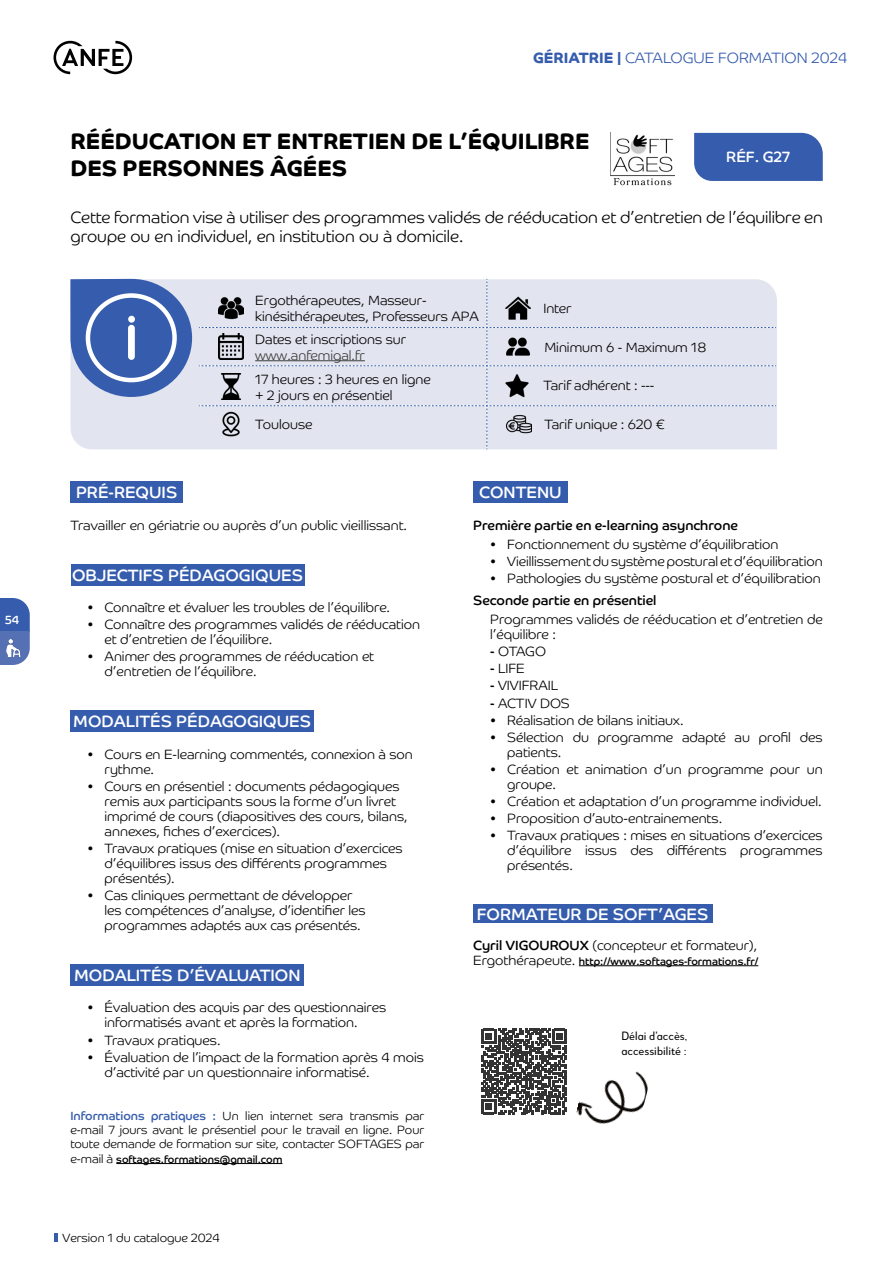
<style>
.page{position:relative;width:893px;height:1263px;background:#fff}
.page>*{position:absolute;margin:0;border:0;box-sizing:border-box;transform-origin:0 0}
.t1{font:700 22.5px/27px "Co Headline";color:#000}
.t2{font:300 16.5px/19.8px "Co Headline";color:#000}
.t3{font:16.5px "Co Headline";color:#fff}
.t4{font:300 15px "Co Headline";color:#355cad}
.t5{font:15px "Co Headline";color:#fff}
.t6{font:300 13.5px/15px "Co Headline";color:#000}
.t7{font:13.5px "Co Headline";color:#000}
.t8{font:300 13.5px "Co Headline";color:#3c3c3b}
.t9{font:300 12px/14.4px "Co Headline";color:#000;text-align:justify}
.t10{font:12px/14.4px "Woodford Bourne PRO";color:#000}
.t11{font:12px "Co Headline";color:#fff}
.t12{font:10.5px "Co Headline";color:#000}
.s1{font-weight:700}
.s2{font-weight:400;color:#355cad}
.s3{font-weight:300;font-size:12px}
.s4{font-weight:400}
.s5{font-weight:300;font-size:13.5px}
</style>
<div class="page">
<svg style="left:54px;top:41px;width:78px;height:33px"></svg>
<svg style="left:0;top:598px;width:30px;height:67px;background:#5271b6"></svg>
<svg style="left:54px;top:1233px;width:4px;height:9px"></svg>
<div style="left:694px;top:133px;width:129px;height:48px;background:#355cad"></div>
<hr style="left:116px;top:1163px;width:166px;height:1px;background:#000">
<div style="left:70px;top:482px;width:113px;height:21px;background:#355cad"></div>
<div style="left:473px;top:482px;width:95px;height:21px;background:#355cad"></div>
<div style="left:473px;top:904px;width:239px;height:19px;background:#355cad"></div>
<hr style="left:579px;top:965px;width:179px;height:1px;background:#000">
<div style="left:70px;top:279px;width:707px;height:170px;background:#e2e5ef"></div>
<div style="left:199px;top:279px;width:577px;height:170px;background:#e2e5ef"></div>
<svg style="left:70px;top:279px;width:122px;height:118px;background:#5d7cbc"></svg>
<div style="left:86px;top:293px;width:91px;height:89px;border:4px solid #fff;border-radius:50%"></div>
<div style="left:128px;top:325px;width:7px;height:35px;background:#fff;border-radius:3px"></div>
<div style="left:128px;top:316px;width:7px;height:7px;background:#fff;border-radius:50%"></div>
<img style="left:505px;top:295px;width:26px;height:26px">
<img style="left:218px;top:295px;width:26px;height:26px">
<img style="left:218px;top:334px;width:26px;height:25px">
<img style="left:505px;top:334px;width:26px;height:25px">
<hr style="left:255px;top:360px;width:110px;height:1px;background:#3c3c3b">
<img style="left:218px;top:411px;width:26px;height:25px">
<img style="left:506px;top:411px;width:26px;height:26px">
<img style="left:218px;top:374px;width:26px;height:25px">
<img style="left:504px;top:372px;width:26px;height:26px">
<div style="left:71px;top:564px;width:233px;height:21px;background:#355cad"></div>
<div style="left:71px;top:710px;width:243px;height:22px;background:#355cad"></div>
<div style="left:70px;top:964px;width:234px;height:21px;background:#355cad"></div>
<svg style="left:481px;top:1029px;width:86px;height:85px"></svg>
<img style="left:576px;top:1071px;width:72px;height:53px">
<img style="left:610px;top:133px;width:64px;height:53px">
<img style="left:5px;top:640px;width:17px;height:17px">
<p class="t11" style="left:5px;top:612px;width:16px">54</p>
<p class="t4" style="left:533px;top:49px;width:316px"><span class="s1">GÉRIATRIE |</span> CATALOGUE FORMATION 2024</p>
<h1 class="t1" style="left:70px;top:128px;width:521px">RÉÉDUCATION ET ENTRETIEN DE L’ÉQUILIBRE<br>DES PERSONNES ÂGÉES</h1>
<p class="t5" style="left:726px;top:148px;width:65px">RÉF. G27</p>
<p class="t2" style="left:71px;top:207px;width:754px">Cette formation vise à utiliser des programmes validés de rééducation et d’entretien de l’équilibre en groupe ou en individuel, en institution ou à domicile.</p>
<p class="t6" style="left:255px;top:292px;width:225px;line-height:16.2px">Ergothérapeutes, Masseur&shy;kinésithérapeutes, Professeurs APA</p>
<p class="t6" style="left:543px;top:301px;width:30px">Inter</p>
<p class="t6" style="left:255px;top:331px;width:152px">Dates et inscriptions sur</p>
<p class="t8" style="left:255px;top:347px;width:111px">www.anfemigal.fr</p>
<p class="t6" style="left:544px;top:339px;width:164px">Minimum 6 - Maximum 18</p>
<p class="t6" style="left:255px;top:371px;width:177px;line-height:16.2px">17 heures : 3 heures en ligne + 2 jours en présentiel</p>
<p class="t6" style="left:543px;top:378px;width:113px">Tarif adhérent : ---</p>
<p class="t6" style="left:255px;top:416px;width:59px">Toulouse</p>
<p class="t6" style="left:544px;top:416px;width:122px">Tarif unique : 620 €</p>
<p class="t3" style="left:76px;top:483px;width:103px">PRÉ-REQUIS</p>
<p class="t6" style="left:70px;top:517px;width:338px">Travailler en gériatrie ou auprès d’un public vieillissant.</p>
<p class="t3" style="left:72px;top:565px;width:233px">OBJECTIFS PÉDAGOGIQUES</p>
<p class="t6" style="left:88px;top:600px;width:304px">• Connaître et évaluer les troubles de l’équilibre.</p>
<p class="t6" style="left:105px;top:617px;width:317px;text-indent:-17px">• Connaître des programmes validés de rééducation et d’entretien de l’équilibre.</p>
<p class="t6" style="left:105px;top:649px;width:271px;text-indent:-17px">• Animer des programmes de rééducation et d’entretien de l’équilibre.</p>
<p class="t3" style="left:73px;top:711px;width:239px">MODALITÉS PÉDAGOGIQUES</p>
<p class="t6" style="left:105px;top:746px;width:310px;text-indent:-17px">• Cours en E-learning commentés, connexion à son rythme.</p>
<p class="t6" style="left:105px;top:778px;width:305px;text-indent:-17px">• Cours en présentiel : documents pédagogiques remis aux participants sous la forme d’un livret imprimé de cours (diapositives des cours, bilans, annexes, fiches d’exercices).</p>
<p class="t6" style="left:105px;top:841px;width:300px;text-indent:-17px">• Travaux pratiques (mise en situation d’exercices d’équilibres issus des différents programmes présentés).</p>
<p class="t6" style="left:105px;top:888px;width:262px;text-indent:-17px">• Cas cliniques permettant de développer les compétences d’analyse, d’identifier les programmes adaptés aux cas présentés.</p>
<p class="t3" style="left:74px;top:965px;width:228px">MODALITÉS D’ÉVALUATION</p>
<p class="t6" style="left:105px;top:1000px;width:283px;text-indent:-17px">• Évaluation des acquis par des questionnaires informatisés avant et après la formation.</p>
<p class="t6" style="left:88px;top:1032px;width:135px">• Travaux pratiques.</p>
<p class="t6" style="left:105px;top:1049px;width:321px;text-indent:-17px">• Évaluation de l’impact de la formation après 4 mois d’activité par un questionnaire informatisé.</p>
<p class="t9" style="left:70px;top:1108px;width:355px"><span class="s2">Informations pratiques :</span> Un lien internet sera transmis par e-mail 7 jours avant le présentiel pour le travail en ligne. Pour toute demande de formation sur site, contacter SOFTAGES par</p>
<p class="t12" style="left:70px;top:1153px;width:214px"><span class="s3">e-mail à</span> softages.formations@gmail.com</p>
<p class="t9" style="left:62px;top:1230px;width:159px">Version 1 du catalogue 2024</p>
<p class="t3" style="left:479px;top:483px;width:84px">CONTENU</p>
<p class="t7" style="left:473px;top:517px;width:266px">Première partie en e-learning asynchrone</p>
<p class="t6" style="left:490px;top:537px;width:290px">• Fonctionnement du système d’équilibration</p>
<p class="t6" style="left:490px;top:554px;width:334px">• Vieillissement du système postural et d’équilibration</p>
<p class="t6" style="left:490px;top:571px;width:332px">• Pathologies du système postural et d’équilibration</p>
<p class="t7" style="left:473px;top:592px;width:185px">Seconde partie en présentiel</p>
<p class="t6" style="left:490px;top:612px;width:334px">Programmes validés de rééducation et d’entretien de l’équilibre :</p>
<p class="t6" style="left:490px;top:644px;width:57px"><span class="s4">-</span> OTAGO</p>
<p class="t6" style="left:490px;top:661px;width:36px"><span class="s4">-</span> LIFE</p>
<p class="t6" style="left:490px;top:678px;width:69px"><span class="s4">-</span> VIVIFRAIL</p>
<p class="t6" style="left:490px;top:695px;width:81px"><span class="s4">-</span> ACTIV DOS</p>
<p class="t6" style="left:490px;top:712px;width:195px">• Réalisation de bilans initiaux.</p>
<p class="t6" style="left:507px;top:729px;width:317px;text-indent:-17px">• Sélection du programme adapté au profil des patients.</p>
<p class="t6" style="left:507px;top:761px;width:317px;text-indent:-17px">• Création et animation d’un programme pour un groupe.</p>
<p class="t6" style="left:490px;top:794px;width:333px">• Création et adaptation d’un programme individuel.</p>
<p class="t6" style="left:490px;top:811px;width:234px">• Proposition d’auto-entrainements.</p>
<p class="t6" style="left:507px;top:828px;width:317px;text-align:justify;text-indent:-17px">• Travaux pratiques : mises en situations d’exercices d’équilibre issus des différents programmes présentés.</p>
<p class="t3" style="left:477px;top:904px;width:233px">FORMATEUR DE SOFT’AGES</p>
<p class="t6" style="left:473px;top:938px;width:286px"><span class="s4">Cyril VIGOUROUX</span> (concepteur et formateur),</p>
<p class="t12" style="left:473px;top:955px;width:287px"><span class="s5">Ergothérapeute.</span> http://www.softages-formations.fr/</p>
<p class="t10" style="left:621px;top:1029px;width:67px">Délai d’accès, accessibilité :</p>
</div>
